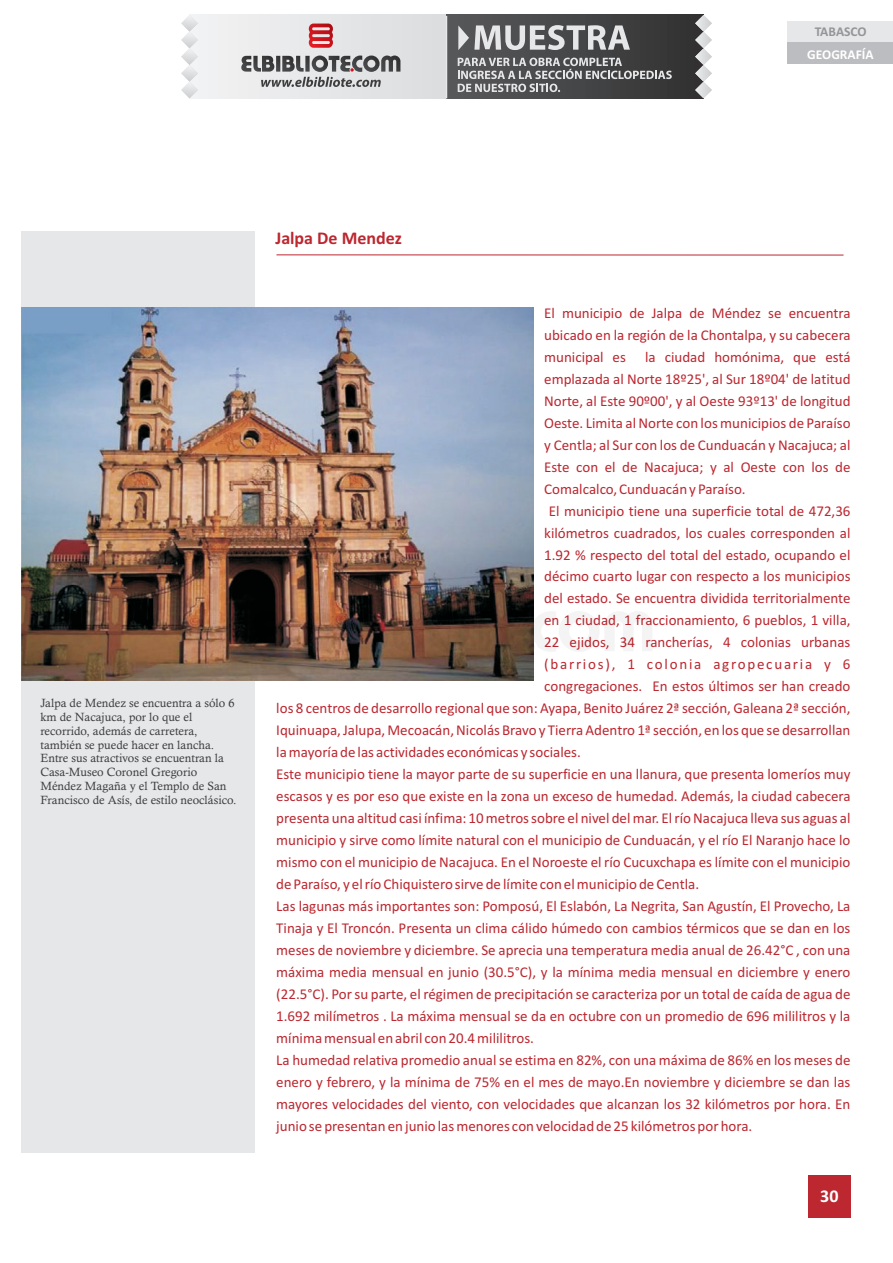
<style>
.page{position:relative;width:893px;height:1263px;background:#fff}
.page>*{position:absolute;margin:0;border:0;box-sizing:border-box;transform-origin:0 0}
.t1{font:700 18px "Calibri";color:#bc2730}
.t2{font:700 18px "Calibri";color:#fff}
.t3{font:15px/21.9px "Calibri";color:#bc2730;text-align:justify}
.t4{font:15px "Calibri";letter-spacing:.115em;color:#bc2730}
.t5{font:700 13.5px "Calibri";color:#fff}
.t6{font:700 13.5px "Calibri";color:#939598}
.t7{font:12px/13.8px "Calisto";color:#3e3e3f}
</style>
<div class="page">
<div style="left:808px;top:1175px;width:42px;height:43px;background:#bc2730"></div>
<div style="left:21px;top:231px;width:234px;height:921px;background:#e6e7e9"></div>
<div style="left:787px;top:21px;width:106px;height:21px;background:#e6e7e9"></div>
<div style="left:787px;top:42px;width:106px;height:22px;background:#bcbdc0"></div>
<hr style="left:276px;top:255px;width:567px;height:1px;background:#bc2730">
<img style="left:21px;top:308px;width:512px;height:372px">
<div style="left:189px;top:15px;width:514px;height:83px;background:#e6e7e9"></div>
<svg style="left:249px;top:612px;width:29px;height:39px"></svg>
<svg style="left:284px;top:612px;width:56px;height:39px;background:#895c46"></svg>
<svg style="left:340px;top:612px;width:11px;height:39px"></svg>
<svg style="left:357px;top:612px;width:52px;height:39px;background:#5f4133"></svg>
<svg style="left:413px;top:612px;width:11px;height:39px"></svg>
<svg style="left:429px;top:611px;width:223px;height:41px"></svg>
<div style="left:446px;top:15px;width:257px;height:83px;background:linear-gradient(to right,#5a5b5d,#323232)"></div>
<svg style="left:181px;top:15px;width:17px;height:83px"></svg>
<svg style="left:695px;top:15px;width:17px;height:83px"></svg>
<svg style="left:309px;top:24px;width:24px;height:24px"></svg>
<svg style="left:241px;top:56px;width:159px;height:31px"></svg>
<svg style="left:458px;top:58px;width:214px;height:34px"></svg>
<svg style="left:458px;top:25px;width:172px;height:25px"></svg>
<hr style="left:446px;top:16px;width:1px;height:82px;background:#e6e7e9">
<p class="t6" style="left:815px;top:26px;width:53px">TABASCO</p>
<p class="t5" style="left:807px;top:48px;width:68px">GEOGRAFÍA</p>
<p class="t7" style="left:40px;top:697px;width:198px">Jalpa de Mendez se encuentra a sólo 6 km de Nacajuca, por lo que el recorrido, además de carretera, también se puede hacer en lancha.<br>Entre sus atractivos se encuentran la Casa-Museo Coronel Gregorio Méndez Magaña y el Templo de San Francisco de Asís, de estilo neoclásico.</p>
<p class="t1" style="left:275px;top:230px;width:128px">Jalpa De Mendez</p>
<p class="t3" style="left:544px;top:303px;width:308px">El municipio de Jalpa de Méndez se encuentra ubicado en la región de la Chontalpa, y su cabecera municipal es</p>
<p class="t3" style="left:645px;top:347px;width:207px">la ciudad homónima, que está</p>
<p class="t3" style="left:544px;top:369px;width:308px">emplazada al Norte 18º25', al Sur 18º04' de latitud</p>
<p class="t3" style="left:544px;top:391px;width:308px">Norte, al Este 90º00', y al Oeste 93º13' de longitud</p>
<p class="t3" style="left:544px;top:413px;width:308px">Oeste. Limita al Norte con los municipios de Paraíso</p>
<p class="t3" style="left:544px;top:435px;width:308px">y Centla; al Sur con los de Cunduacán y Nacajuca; al</p>
<p class="t3" style="left:544px;top:457px;width:308px">Este con el de Nacajuca; y al Oeste con los de</p>
<p class="t3" style="left:544px;top:479px;width:203px">Comalcalco, Cunduacán y Paraíso.</p>
<p class="t3" style="left:549px;top:501px;width:303px">El municipio tiene una superficie total de 472,36</p>
<p class="t3" style="left:544px;top:523px;width:308px">kilómetros cuadrados, los cuales corresponden al</p>
<p class="t3" style="left:544px;top:545px;width:308px">1.92 % respecto del total del estado, ocupando el</p>
<p class="t3" style="left:544px;top:567px;width:308px">décimo cuarto lugar con respecto a los municipios</p>
<p class="t3" style="left:544px;top:589px;width:308px">del estado. Se encuentra dividida territorialmente</p>
<p class="t3" style="left:544px;top:611px;width:308px">en 1 ciudad, 1 fraccionamiento, 6 pueblos, 1 villa,</p>
<p class="t3" style="left:544px;top:633px;width:308px">22 ejidos, 34 rancherías, 4 colonias urbanas</p>
<p class="t4" style="left:544px;top:658px;width:308px">(barrios), 1 colonia agropecuaria y 6</p>
<p class="t3" style="left:544px;top:677px;width:308px">congregaciones. En estos últimos ser han creado</p>
<p class="t3" style="left:276px;top:699px;width:576px">los 8 centros de desarrollo regional que son: Ayapa, Benito Juárez 2ª sección, Galeana 2ª sección,</p>
<p class="t3" style="left:276px;top:721px;width:576px">Iquinuapa, Jalupa, Mecoacán, Nicolás Bravo y Tierra Adentro 1ª sección, en los que se desarrollan</p>
<p class="t3" style="left:276px;top:742px;width:306px">la mayoría de las actividades económicas y sociales.</p>
<p class="t3" style="left:276px;top:764px;width:576px">Este municipio tiene la mayor parte de su superficie en una llanura, que presenta lomeríos muy</p>
<p class="t3" style="left:276px;top:786px;width:576px">escasos y es por eso que existe en la zona un exceso de humedad. Además, la ciudad cabecera</p>
<p class="t3" style="left:276px;top:808px;width:576px">presenta una altitud casi ínfima: 10 metros sobre el nivel del mar. El río Nacajuca lleva sus aguas al</p>
<p class="t3" style="left:276px;top:830px;width:576px">municipio y sirve como límite natural con el municipio de Cunduacán, y el río El Naranjo hace lo</p>
<p class="t3" style="left:276px;top:852px;width:576px">mismo con el municipio de Nacajuca. En el Noroeste el río Cucuxchapa es límite con el municipio</p>
<p class="t3" style="left:276px;top:874px;width:424px">de Paraíso, y el río Chiquistero sirve de límite con el municipio de Centla.</p>
<p class="t3" style="left:276px;top:896px;width:576px">Las lagunas más importantes son: Pomposú, El Eslabón, La Negrita, San Agustín, El Provecho, La</p>
<p class="t3" style="left:276px;top:918px;width:576px">Tinaja y El Troncón. Presenta un clima cálido húmedo con cambios térmicos que se dan en los</p>
<p class="t3" style="left:276px;top:940px;width:576px">meses de noviembre y diciembre. Se aprecia una temperatura media anual de 26.42°C , con una</p>
<p class="t3" style="left:276px;top:962px;width:576px">máxima media mensual en junio (30.5°C), y la mínima media mensual en diciembre y enero</p>
<p class="t3" style="left:276px;top:984px;width:576px">(22.5°C). Por su parte, el régimen de precipitación se caracteriza por un total de caída de agua de</p>
<p class="t3" style="left:276px;top:1006px;width:576px">1.692 milímetros . La máxima mensual se da en octubre con un promedio de 696 mililitros y la</p>
<p class="t3" style="left:276px;top:1028px;width:259px">mínima mensual en abril con 20.4 mililitros.</p>
<p class="t3" style="left:276px;top:1050px;width:576px">La humedad relativa promedio anual se estima en 82%, con una máxima de 86% en los meses de</p>
<p class="t3" style="left:276px;top:1072px;width:576px">enero y febrero, y la mínima de 75% en el mes de mayo.En noviembre y diciembre se dan las</p>
<p class="t3" style="left:276px;top:1094px;width:576px">mayores velocidades del viento, con velocidades que alcanzan los 32 kilómetros por hora. En</p>
<p class="t3" style="left:276px;top:1116px;width:478px">junio se presentan en junio las menores con velocidad de 25 kilómetros por hora.</p>
<p class="t2" style="left:820px;top:1189px;width:20px">30</p>
</div>
